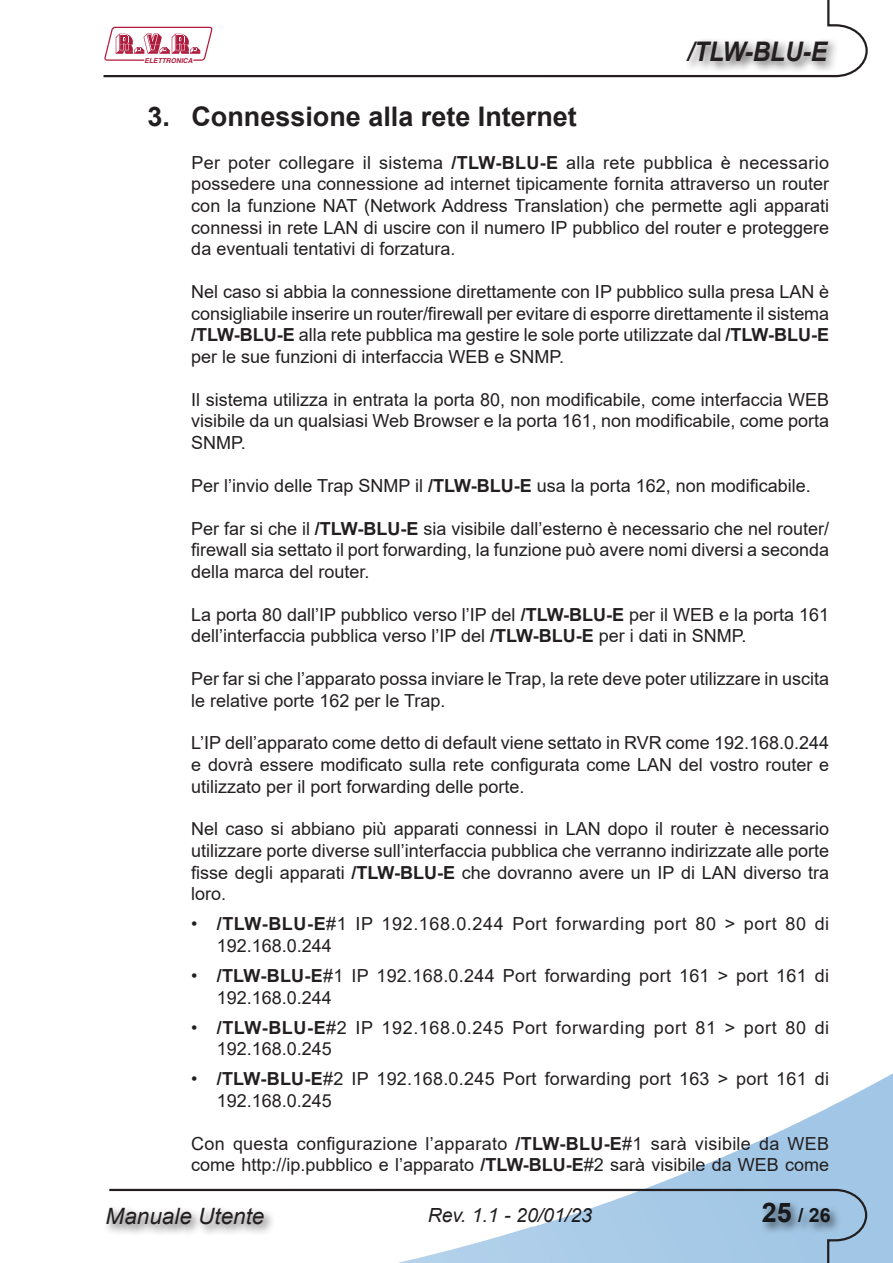
<style>
.page{position:relative;width:893px;height:1263px;background:#fff}
.page>*{position:absolute;margin:0;border:0;box-sizing:border-box;transform-origin:0 0}
.t1{font:700 27px "Arial";color:#231f20}
.t2{font:italic 700 27px "Arial";color:#231f20;scale:.9 1}
.t3{font:italic 22.5px "Arial";color:#231f20}
.t4{font:italic 19.5px "Arial";color:#231f20}
.t5{font:700 19.5px "Arial";color:#231f20}
.t6{font:18px/21.6px "Arial";color:#231f20;text-align:justify}
.t7{font:18px/21.6px "Arial";letter-spacing:.035em;color:#231f20}
.t8{font:italic 700 6.75px "Helvetica";color:#ae1b3d}
.s1{font-weight:700}
.s2{font-size:27px}
</style>
<div class="page">
<img style="left:647px;top:1073px;width:246px;height:190px">
<svg style="left:103px;top:0;width:765px;height:78px"></svg>
<svg style="left:109px;top:1188px;width:759px;height:75px"></svg>
<div style="left:684px;top:38px;width:156px;height:35px;background:#231f20;opacity:.75"></div>
<svg style="left:104px;top:27px;width:108px;height:34px"></svg>
<div style="left:760px;top:1199px;width:82px;height:35px;background:#231f20;opacity:.75"></div>
<div style="left:104px;top:1205px;width:172px;height:31px;background:#231f20;opacity:.75"></div>
<p class="t8" style="left:144px;top:56px;width:50px">ELETTRONICA</p>
<h1 class="t2" style="left:687px;top:34px;width:156px">/TLW-BLU-E</h1>
<h1 class="t1" style="left:148px;top:97px;width:431px">3. Connessione alla rete Internet</h1>
<p class="t6" style="left:191px;top:152px;width:639px">Per poter collegare il sistema <span class="s1">/TLW-BLU-E</span> alla rete pubblica è necessario possedere una connessione ad internet tipicamente fornita attraverso un router con la funzione NAT (Network Address Translation) che permette agli apparati connessi in rete LAN di uscire con il numero IP pubblico del router e proteggere da eventuali tentativi di forzatura.</p>
<p class="t6" style="left:191px;top:281px;width:639px">Nel caso si abbia la connessione direttamente con IP pubblico sulla presa LAN è consigliabile inserire un router/firewall per evitare di esporre direttamente il sistema <span class="s1">/TLW-BLU-E</span> alla rete pubblica ma gestire le sole porte utilizzate dal <span class="s1">/TLW-BLU-E </span>per le sue funzioni di interfaccia WEB e SNMP.</p>
<p class="t6" style="left:191px;top:388px;width:639px">Il sistema utilizza in entrata la porta 80, non modificabile, come interfaccia WEB visibile da un qualsiasi Web Browser e la porta 161, non modificabile, come porta SNMP.</p>
<p class="t6" style="left:191px;top:474px;width:621px">Per l’invio delle Trap SNMP il <span class="s1">/TLW-BLU-E</span> usa la porta 162, non modificabile.</p>
<p class="t6" style="left:191px;top:517px;width:639px">Per far si che il <span class="s1">/TLW-BLU-E</span> sia visibile dall’esterno è necessario che nel router/ firewall sia settato il port forwarding, la funzione può avere nomi diversi a seconda della marca del router.</p>
<p class="t6" style="left:191px;top:603px;width:639px">La porta 80 dall’IP pubblico verso l’IP del <span class="s1">/TLW-BLU-E</span> per il WEB e la porta 161 dell’interfaccia pubblica verso l’IP del <span class="s1">/TLW-BLU-E</span> per i dati in SNMP.</p>
<p class="t6" style="left:191px;top:668px;width:639px">Per far si che l’apparato possa inviare le Trap, la rete deve poter utilizzare in uscita le relative porte 162 per le Trap.</p>
<p class="t6" style="left:191px;top:732px;width:639px">L’IP dell’apparato come detto di default viene settato in RVR come 192.168.0.244 e dovrà essere modificato sulla rete configurata come LAN del vostro router e utilizzato per il port forwarding delle porte.</p>
<p class="t6" style="left:191px;top:818px;width:639px">Nel caso si abbiano più apparati connessi in LAN dopo il router è necessario utilizzare porte diverse sull’interfaccia pubblica che verranno indirizzate alle porte fisse degli apparati <span class="s1">/TLW-BLU-E</span> che dovranno avere un IP di LAN diverso tra loro.</p>
<p class="t7" style="left:217px;top:913px;width:614px;text-indent:-26px">• <span class="s1">/TLW-BLU-E</span>#1 IP 192.168.0.244 Port forwarding port 80 &gt; port 80 di<br>192.168.0.244</p>
<p class="t6" style="left:217px;top:965px;width:614px;text-indent:-26px">• <span class="s1">/TLW-BLU-E</span>#1 IP 192.168.0.244 Port forwarding port 161 &gt; port 161 di<br>192.168.0.244</p>
<p class="t7" style="left:217px;top:1016px;width:614px;text-indent:-26px">• <span class="s1">/TLW-BLU-E</span>#2 IP 192.168.0.245 Port forwarding port 81 &gt; port 80 di<br>192.168.0.245</p>
<p class="t6" style="left:217px;top:1068px;width:614px;text-indent:-26px">• <span class="s1">/TLW-BLU-E</span>#2 IP 192.168.0.245 Port forwarding port 163 &gt; port 161 di<br>192.168.0.245</p>
<p class="t6" style="left:191px;top:1132px;width:639px">Con questa configurazione l’apparato <span class="s1">/TLW-BLU-E</span>#1 sarà visibile da WEB come http://ip.pubblico e l’apparato <span class="s1">/TLW-BLU-E</span>#2 sarà visibile da WEB come</p>
<p class="t3" style="left:106px;top:1202px;width:160px">Manuale Utente</p>
<p class="t4" style="left:428px;top:1203px;width:166px">Rev. 1.1 - 20/01/23</p>
<p class="t5" style="left:762px;top:1202px;width:70px"><span class="s2">25</span> / 26</p>
</div>
